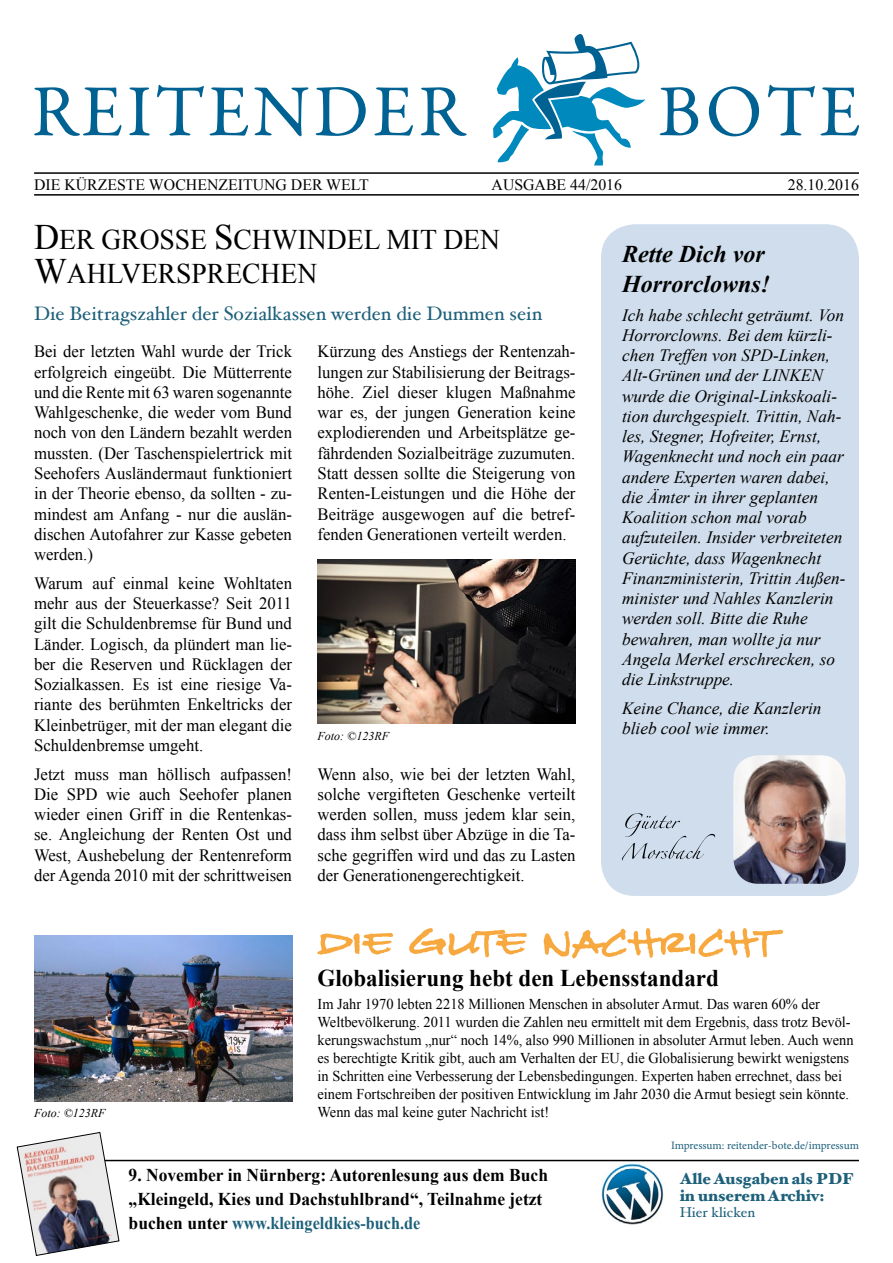
<style>
.page{position:relative;width:893px;height:1263px;background:#fff}
.page>*{position:absolute;margin:0;border:0;box-sizing:border-box;transform-origin:0 0}
.t1{font:28.5px/33.6px "Times New Roman";color:#000}
.t2{font:700 24px "Times New Roman";color:#000;scale:.96 1}
.t3{font:italic 700 24px/30px "Times New Roman";color:#000}
.t4{font:19.5px "Hoefler Text";color:#1d607a}
.t5{font:700 18px/24px "Times New Roman";color:#000}
.t6{font:17.25px/20.2px "Times New Roman";color:#000;text-align:justify}
.t7{font:italic 17.25px/20.2px "Times New Roman";color:#000}
.t8{font:15.9px "Times New Roman";color:#000}
.t9{font:900 15.9px/16.5px "Hoefler Text";color:#1d607a}
.t10{font:15px/18px "Times New Roman";color:#000;scale:.96 1}
.t11{font:14.25px "Hoefler Text";color:#1d607a}
.t12{font:italic 12px "Times New Roman";color:#000}
.t13{font:11.4px "Minion Pro";letter-spacing:-.005em;color:#1d607a}
.s1{font-size:35.85px}
.s2{color:#1d607a}
</style>
<div class="page">
<div style="left:601px;top:224px;width:258px;height:672px;background:#cfddec;border-radius:34px"></div>
<svg style="left:493px;top:34px;width:152px;height:131px"></svg>
<svg style="left:34px;top:87px;width:88px;height:49px"></svg>
<svg style="left:129px;top:87px;width:21px;height:48px"></svg>
<svg style="left:157px;top:85px;width:47px;height:51px"></svg>
<svg style="left:210px;top:87px;width:38px;height:49px"></svg>
<svg style="left:254px;top:87px;width:54px;height:49px"></svg>
<svg style="left:316px;top:87px;width:50px;height:49px"></svg>
<svg style="left:374px;top:87px;width:39px;height:49px"></svg>
<svg style="left:421px;top:87px;width:46px;height:49px"></svg>
<svg style="left:660px;top:87px;width:38px;height:48px"></svg>
<svg style="left:709px;top:86px;width:50px;height:50px"></svg>
<svg style="left:768px;top:85px;width:91px;height:51px"></svg>
<hr style="left:34px;top:172px;width:825px;height:2px;background:#000">
<hr style="left:34px;top:1160px;width:825px;height:1px;background:#000">
<hr style="left:34px;top:194px;width:825px;height:2px;background:#000">
<img style="left:601px;top:1163px;width:63px;height:62px">
<img style="left:733px;top:755px;width:113px;height:129px">
<svg style="left:622px;top:813px;width:93px;height:48px"></svg>
<img style="left:317px;top:559px;width:258px;height:165px">
<img style="left:17px;top:1132px;width:102px;height:124px">
<svg style="left:317px;top:928px;width:466px;height:30px"></svg>
<img style="left:34px;top:935px;width:258px;height:166px">
<p class="t8" style="left:34px;top:174px;width:336px">DIE KÜRZESTE WOCHENZEITUNG DER WELT</p>
<p class="t8" style="left:492px;top:174px;width:132px">AUSGABE 44/2016</p>
<p class="t8" style="left:788px;top:174px;width:73px">28.10.2016</p>
<h1 class="t1" style="left:34px;top:222px;width:467px"><span class="s1">D</span>ER GROSSE <span class="s1">S</span>CHWINDEL MIT DEN<br><span class="s1">W</span>AHLVERSPRECHEN</h1>
<p class="t4" style="left:34px;top:302px;width:510px">Die Beitragszahler der Sozialkassen werden die Dummen sein</p>
<p class="t6" style="left:34px;top:341px;width:259px">Bei der letzten Wahl wurde der Trick erfolgreich eingeübt. Die Mütterrente und die Rente mit 63 waren sogenannte Wahlgeschenke, die weder vom Bund noch von den Ländern bezahlt werden mussten. (Der Taschenspielertrick mit Seehofers Ausländermaut funktioniert in der Theorie ebenso, da sollten - zu&shy;mindest am Anfang - nur die auslän&shy;dischen Autofahrer zur Kasse gebeten werden.)</p>
<p class="t6" style="left:34px;top:573px;width:259px">Warum auf einmal keine Wohltaten mehr aus der Steuerkasse? Seit 2011 gilt die Schuldenbremse für Bund und Länder. Logisch, da plündert man lie&shy;ber die Reserven und Rücklagen der Sozialkassen. Es ist eine riesige Va&shy;riante des berühmten Enkeltricks der Kleinbetrüger, mit der man elegant die Schuldenbremse umgeht.</p>
<p class="t6" style="left:34px;top:763px;width:259px">Jetzt muss man höllisch aufpassen!<br>Die SPD wie auch Seehofer planen wieder einen Griff in die Rentenkas&shy;se. Angleichung der Renten Ost und West, Aushebelung der Rentenreform der Agenda 2010 mit der schrittweisen</p>
<p class="t6" style="left:317px;top:341px;width:259px">Kürzung des Anstiegs der Rentenzah&shy;lungen zur Stabilisierung der Beitrags&shy;höhe. Ziel dieser klugen Maßnahme war es, der jungen Generation keine explodierenden und Arbeitsplätze ge&shy;fährdenden Sozialbeiträge zuzumuten.<br>Statt dessen sollte die Steigerung von Renten-Leistungen und die Höhe der Beiträge ausgewogen auf die betref&shy;fenden Generationen verteilt werden.</p>
<p class="t12" style="left:318px;top:727px;width:73px">Foto: ©123RF</p>
<p class="t6" style="left:317px;top:763px;width:259px">Wenn also, wie bei der letzten Wahl, solche vergifteten Geschenke verteilt werden sollen, muss jedem klar sein, dass ihm selbst über Abzüge in die Ta&shy;sche gegriffen wird und das zu Lasten der Generationengerechtigkeit.</p>
<h2 class="t3" style="left:622px;top:238px;width:150px">Rette Dich vor<br>Horrorclowns!</h2>
<p class="t7" style="left:622px;top:304px;width:225px">Ich habe schlecht geträumt. Von<br>Horrorclowns. Bei dem kürzli&shy;chen Treffen von SPD-Linken,<br>Alt-Grünen und der LINKEN wurde die Original-Linkskoali&shy;tion durchgespielt. Trittin, Nah&shy;les, Stegner, Hofreiter, Ernst,<br>Wagenknecht und noch ein paar andere Experten waren dabei, die Ämter in ihrer geplanten<br>Koalition schon mal vorab aufzuteilen. Insider verbreiteten<br>Gerüchte, dass Wagenknecht<br>Finanzministerin, Trittin Außen&shy;minister und Nahles Kanzlerin werden soll. Bitte die Ruhe bewahren, man wollte ja nur<br>Angela Merkel erschrecken, so die Linkstruppe.</p>
<p class="t7" style="left:622px;top:698px;width:201px">Keine Chance, die Kanzlerin blieb cool wie immer.</p>
<h2 class="t2" style="left:318px;top:961px;width:420px">Globalisierung hebt den Lebensstandard</h2>
<p class="t10" style="left:318px;top:995px;width:560px">Im Jahr 1970 lebten 2218 Millionen Menschen in absoluter Armut. Das waren 60% der Weltbevölkerung. 2011 wurden die Zahlen neu ermittelt mit dem Ergebnis, dass trotz Bevöl&shy;kerungswachstum „nur“ noch 14%, also 990 Millionen in absoluter Armut leben. Auch wenn es berechtigte Kritik gibt, auch am Verhalten der EU, die Globalisierung bewirkt wenigstens in Schritten eine Verbesserung der Lebensbedingungen. Experten haben errechnet, dass bei einem Fortschreiben der positiven Entwicklung im Jahr 2030 die Armut besiegt sein könnte.</p>
<p class="t12" style="left:34px;top:1105px;width:73px">Foto: ©123RF</p>
<p class="t10" style="left:318px;top:1103px;width:243px">Wenn das mal keine guter Nachricht ist!</p>
<p class="t5" style="left:129px;top:1162px;width:421px">9. November in Nürnberg: Autorenlesung aus dem Buch „Kleingeld, Kies und Dachstuhlbrand“, Teilnahme jetzt buchen unter <span class="s2">www.kleingeldkies-buch.de</span></p>
<p class="t13" style="left:671px;top:1138px;width:189px">Impressum: reitender-bote.de/impressum</p>
<p class="t9" style="left:680px;top:1171px;width:176px">Alle Ausgaben als PDF in unserem Archiv:</p>
<p class="t11" style="left:680px;top:1204px;width:77px">Hier klicken</p>
</div>
